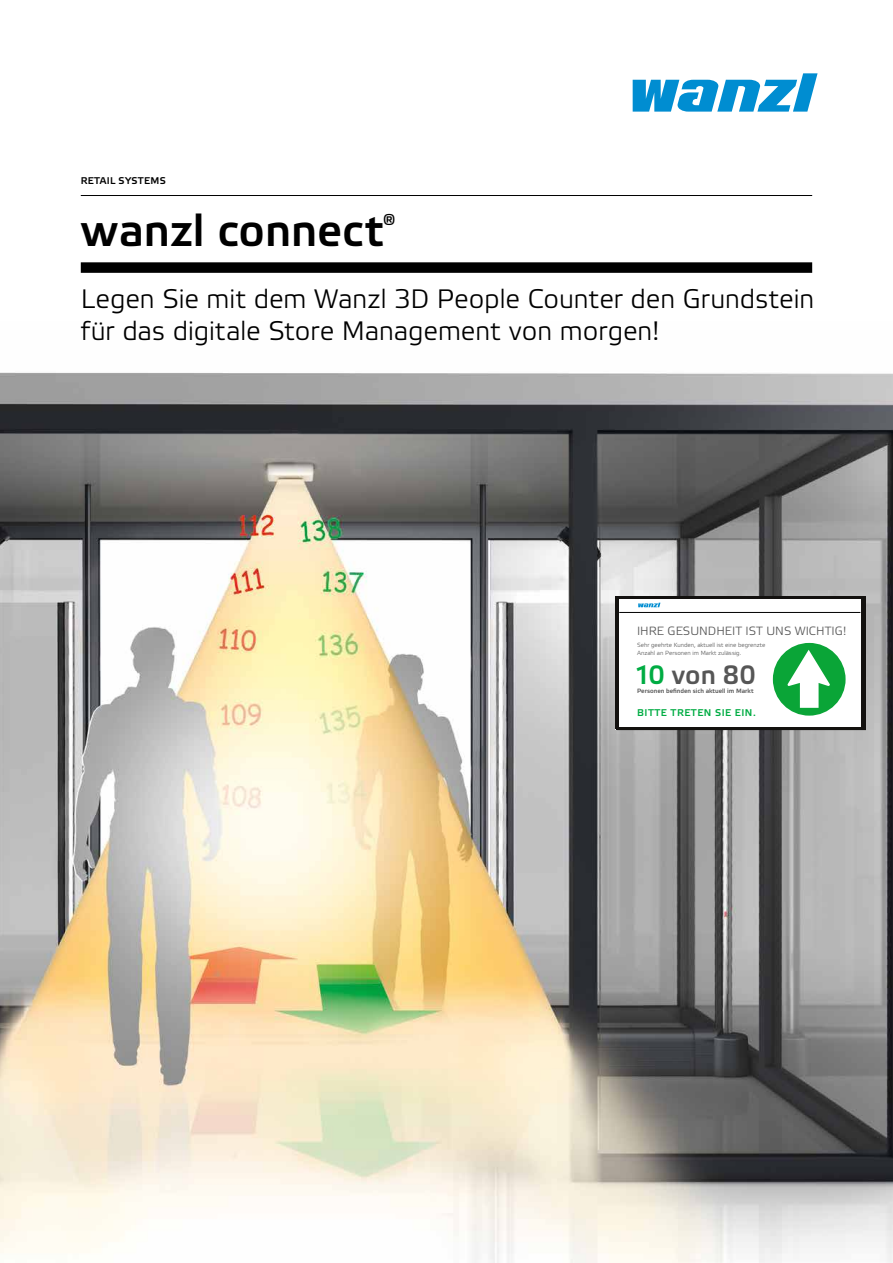
<style>
.page{position:relative;width:893px;height:1263px;background:#fff}
.page>*{position:absolute;margin:0;border:0;box-sizing:border-box;transform-origin:0 0}
.t1{font:500 45px "Wanzl Etelka";letter-spacing:.005em;color:#000}
.t2{font:300 26.7px/32.1px "Wanzl Etelka";color:#000}
.t3{font:500 26.25px "Wanzl Etelka";color:#565656}
.t4{font:300 12px "Wanzl Etelka";color:#565656}
.t5{font:500 9.75px "Wanzl Etelka";letter-spacing:.05em;color:#00ac43}
.t6{font:500 9.75px "Wanzl Etelka";letter-spacing:.03em;color:#000}
.t7{font:500 6.15px "Wanzl Etelka";color:#565656}
.t8{font:300 6px/7.2px "Wanzl Etelka";color:#565656}
.s1{color:#00ac43}
</style>
<div class="page">
<svg style="left:633px;top:73px;width:185px;height:39px"></svg>
<img style="left:0;top:372px;width:893px;height:891px">
<hr style="left:81px;top:195px;width:731px;height:1px;background:#000">
<div style="left:81px;top:262px;width:731px;height:11px;background:#000"></div>
<div style="left:615px;top:597px;width:250px;height:132px;background:#13110f"></div>
<div style="left:619px;top:599px;width:241px;height:127px;background:#fff"></div>
<hr style="left:619px;top:612px;width:241px;height:1px;background:#000">
<svg style="left:631px;top:602px;width:215px;height:125px"></svg>
<p class="t6" style="left:81px;top:175px;width:86px">RETAIL SYSTEMS</p>
<h1 class="t1" style="left:81px;top:204px;width:317px">wanzl connect<sup>®</sup></h1>
<p class="t2" style="left:81px;top:283px;width:735px">Legen Sie mit dem Wanzl 3D People Counter den Grundstein für das digitale Store Management von morgen!</p>
<p class="t4" style="left:637px;top:624px;width:211px">IHRE GESUNDHEIT IST UNS WICHTIG!</p>
<p class="t8" style="left:637px;top:642px;width:130px">Sehr geehrte Kunden, aktuell ist eine begrenzte<br>Anzahl an Personen im Markt zulässig.</p>
<p class="t7" style="left:637px;top:688px;width:118px">Personen befinden sich aktuell im Markt</p>
<p class="t3" style="left:635px;top:660px;width:123px"><span class="s1">10</span> von 80</p>
<p class="t5" style="left:637px;top:707px;width:120px">BITTE TRETEN SIE EIN.</p>
</div>
